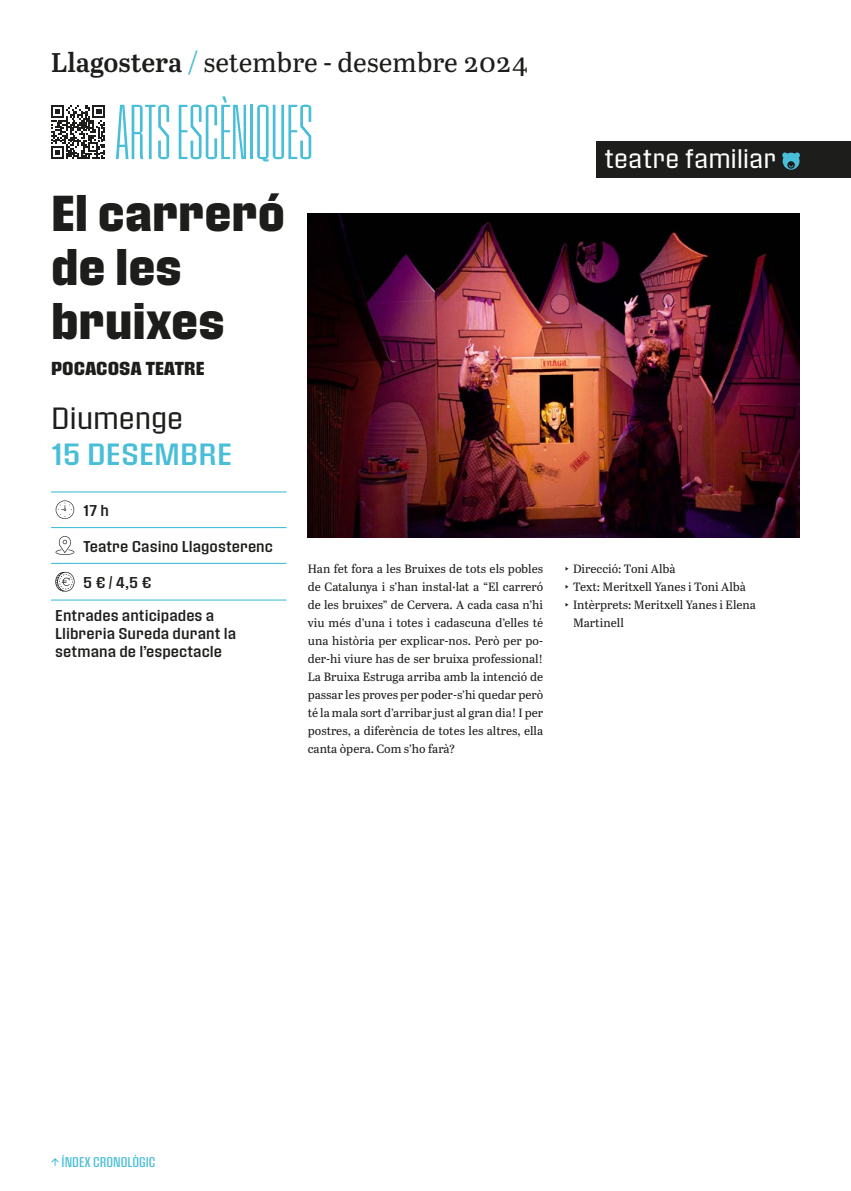
<style>
.page{position:relative;width:851px;height:1191px;background:#fff}
.page>*{position:absolute;margin:0;border:0;box-sizing:border-box;transform-origin:0 0}
.t1{font:74.4px "Pressio No.21";color:#49bed8}
.t2{font:48.3px/54px "Pressio No.54";letter-spacing:-.005em;color:#1d1d1b}
.t3{font:29.4px "Pressio No.52";color:#49bed8}
.t4{font:29.4px "Pressio No.51";letter-spacing:-.01em;color:#1d1d1b}
.t5{font:27px "Abril Text";color:#1d1d1b}
.t6{font:25.5px "Pressio No.51";letter-spacing:-.005em;color:#fff}
.t7{font:18px "Pressio No.54";letter-spacing:-.005em;color:#1d1d1b}
.t8{font:15px/18px "Pressio No.52";color:#1d1d1b}
.t9{font:13.5px "Pressio No.42";color:#49bed8}
.t10{font:12px/18px "Abril Text";color:#1d1d1b;text-align:justify}
.s1{font-weight:600}
.s2{color:#49bed8}
</style>
<div class="page">
<svg style="left:51px;top:105px;width:54px;height:54px"></svg>
<img style="left:308px;top:213px;width:491px;height:324px">
<div style="left:596px;top:141px;width:254px;height:36px;background:#1d1d1b"></div>
<svg style="left:782px;top:152px;width:17px;height:18px"></svg>
<svg style="left:51px;top:527px;width:28px;height:1px"></svg>
<svg style="left:51px;top:563px;width:28px;height:1px"></svg>
<hr style="left:79px;top:527px;width:207px;height:1px;background:#49bed8">
<hr style="left:79px;top:563px;width:207px;height:1px;background:#49bed8">
<svg style="left:51px;top:491px;width:28px;height:1px"></svg>
<hr style="left:79px;top:491px;width:207px;height:1px;background:#49bed8">
<svg style="left:51px;top:599px;width:28px;height:1px"></svg>
<hr style="left:79px;top:599px;width:207px;height:1px;background:#49bed8">
<svg style="left:56px;top:500px;width:18px;height:19px"></svg>
<svg style="left:55px;top:536px;width:19px;height:19px"></svg>
<svg style="left:55px;top:572px;width:20px;height:19px"></svg>
<h3 class="t5" style="left:51px;top:43px;width:478px"><span class="s1">Llagostera</span> <span class="s2">/</span> setembre - desembre 2024</h3>
<h1 class="t1" style="left:115px;top:96px;width:200px">ARTS ESCÈNIQUES</h1>
<h2 class="t2" style="left:51px;top:185px;width:236px">El carreró de les bruixes</h2>
<h3 class="t7" style="left:51px;top:358px;width:155px">POCACOSA TEATRE</h3>
<h3 class="t6" style="left:604px;top:143px;width:173px">teatre familiar</h3>
<h3 class="t4" style="left:51px;top:400px;width:134px">Diumenge</h3>
<h3 class="t3" style="left:51px;top:436px;width:183px">15 DESEMBRE</h3>
<p class="t8" style="left:83px;top:501px;width:27px">17 h</p>
<p class="t8" style="left:83px;top:537px;width:191px">Teatre Casino Llagosterenc</p>
<p class="t8" style="left:83px;top:573px;width:70px">5 € / 4,5 €</p>
<p class="t8" style="left:55px;top:606px;width:182px">Entrades anticipades a<br>Llibreria Sureda durant la setmana de l’espectacle</p>
<p class="t10" style="left:308px;top:559px;width:237px">Han fet fora a les Bruixes de tots els pobles de Catalunya i s’han instal·lat a “El carreró de les bruixes” de Cervera. A cada casa n’hi viu més d’una i totes i cadascuna d’elles té una història per explicar-nos. Però per po&shy;der-hi viure has de ser bruixa professional!<br>La Bruixa Estruga arriba amb la intenció de passar les proves per poder-s’hi quedar però té la mala sort d’arribar just al gran dia! I per postres, a diferència de totes les altres, ella canta òpera. Com s’ho farà?</p>
<p class="t10" style="left:564px;top:559px;width:113px">△ Direcció: Toni Albà</p>
<p class="t10" style="left:564px;top:577px;width:183px">△ Text: Meritxell Yanes i Toni Albà</p>
<p class="t10" style="left:564px;top:595px;width:193px">△ Intèrprets: Meritxell Yanes i Elena</p>
<p class="t10" style="left:573px;top:613px;width:52px">Martinell</p>
<p class="t9" style="left:51px;top:1154px;width:106px">↑ ÍNDEX CRONOLÒGIC</p>
</div>
